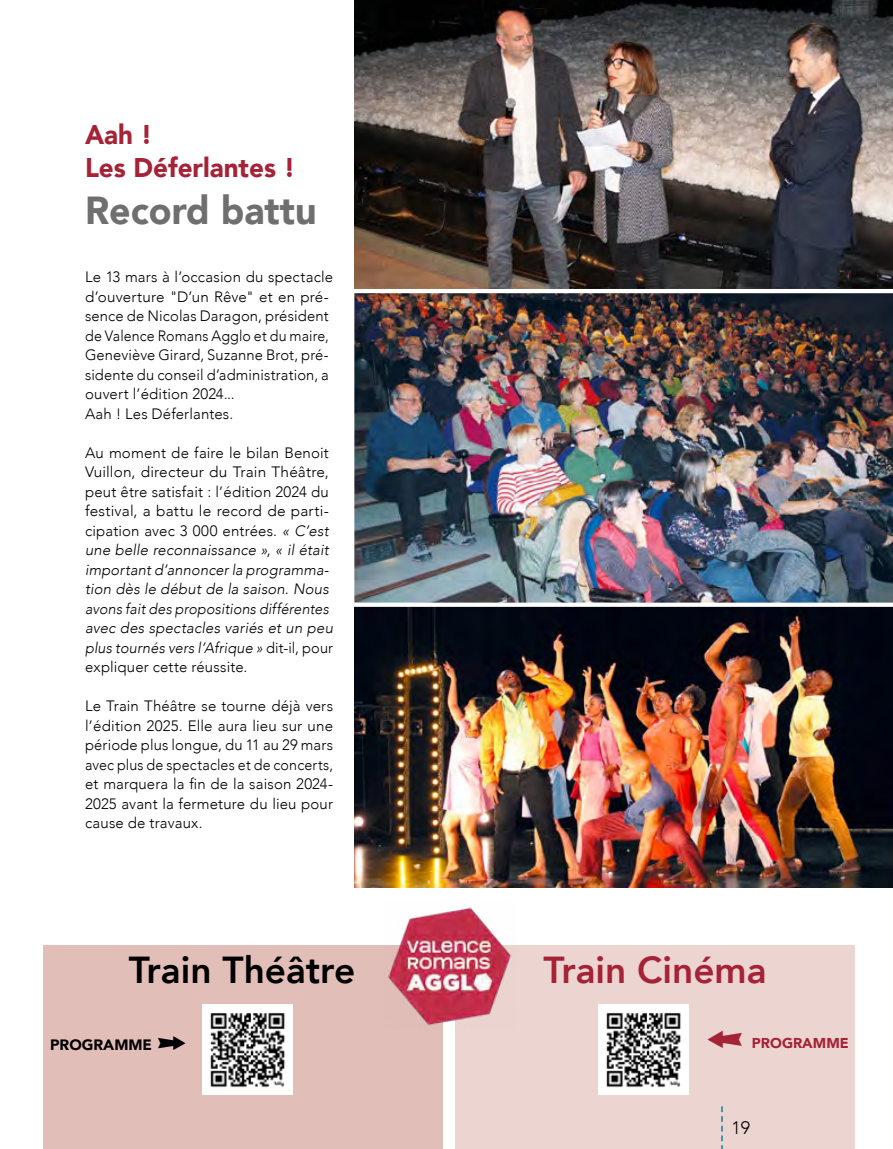
<style>
.page{position:relative;width:893px;height:1149px;background:#fff}
.page>*{position:absolute;margin:0;border:0;box-sizing:border-box;transform-origin:0 0}
.t1{font:900 39px "Avenir";color:#706f6f;scale:.96 1}
.t2{font:800 37.5px "Avenir";color:#000}
.t3{font:800 37.5px "Avenir";color:#a52336}
.t4{font:900 27px/32.4px "Avenir";color:#a52336;scale:.96 1}
.t5{font:300 18px "Avenir";color:#000}
.t6{font:300 15px/19.5px "Avenir";letter-spacing:.01em;color:#000}
.t7{font:italic 300 15px/19.5px "Avenir";letter-spacing:.01em;color:#000}
.t8{font:900 15px "Avenir";color:#000}
.t9{font:900 14.25px "Avenir";color:#a52336}
.s1{font-style:normal}
.s2{font-family:"Follow The Arrow";font-weight:400;font-size:24px}
.s3{font-family:"Follow The Arrow";font-weight:400;font-size:30px}
</style>
<div class="page">
<img style="left:354px;top:0;width:539px;height:287px">
<img style="left:354px;top:608px;width:539px;height:278px">
<div style="left:43px;top:944px;width:399px;height:204px;background:#e2beb9"></div>
<div style="left:455px;top:944px;width:400px;height:204px;background:#ecd4d0"></div>
<img style="left:203px;top:1004px;width:90px;height:90px">
<img style="left:598px;top:1004px;width:90px;height:90px">
<img style="left:384px;top:907px;width:132px;height:122px">
<img style="left:354px;top:287px;width:539px;height:321px">
<svg style="left:721px;top:1106px;width:2px;height:42px"></svg>
<h3 class="t4" style="left:85px;top:118px;width:220px">Aah !<br>Les Déferlantes !</h3>
<h1 class="t1" style="left:85px;top:176px;width:243px">Record battu</h1>
<p class="t6" style="left:85px;top:267px;width:250px">Le 13 mars à l’occasion du spectacle d’ouverture "D’un Rêve" et en pré&shy;sence de Nicolas Daragon, président de Valence Romans Agglo et du maire, Geneviève Girard, Suzanne Brot, pré&shy;sidente du conseil d’administration, a ouvert l’édition 2024...<br>Aah ! Les Déferlantes.</p>
<p class="t7" style="left:85px;top:442px;width:250px"><span class="s1">Au moment de faire le bilan Benoit Vuillon, directeur du Train Théâtre, peut être satisfait : l’édition 2024 du festival, a battu le record de parti&shy;cipation avec 3 000 entrées.</span> « C’est une belle reconnaissance »<span class="s1">,</span> « il était important d’annoncer la programma&shy;tion dès le début de la saison. Nous avons fait des propositions différentes avec des spectacles variés et un peu plus tournés vers l’Afrique » <span class="s1">dit-il, pour expliquer cette réussite.</span></p>
<p class="t6" style="left:85px;top:696px;width:250px;text-align:justify">Le Train Théâtre se tourne déjà vers l’édition 2025. Elle aura lieu sur une période plus longue, du 11 au 29 mars avec plus de spectacles et de concerts, et marquera la fin de la saison 2024- 2025 avant la fermeture du lieu pour cause de travaux.</p>
<h2 class="t2" style="left:129px;top:940px;width:228px">Train Théâtre</h2>
<h2 class="t3" style="left:544px;top:940px;width:225px">Train Cinéma</h2>
<p class="t8" style="left:50px;top:1031px;width:138px">PROGRAMME <span class="s2">F</span></p>
<p class="t9" style="left:706px;top:1030px;width:144px"><span class="s3">d</span> PROGRAMME</p>
<p class="t5" style="left:731px;top:1116px;width:20px">19</p>
</div>
